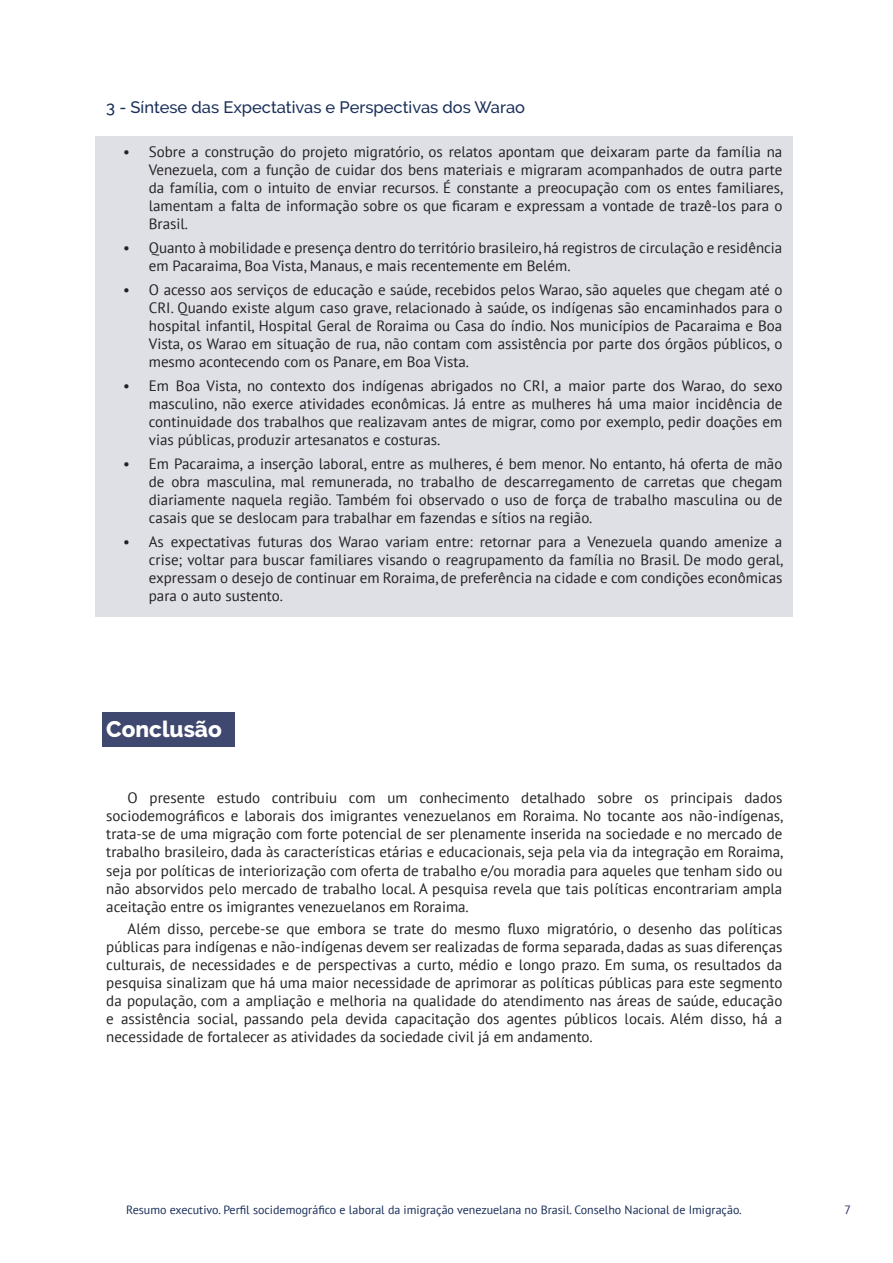
<style>
.page{position:relative;width:893px;height:1263px;background:#fff}
.page>*{position:absolute;margin:0;border:0;box-sizing:border-box;transform-origin:0 0}
.titulo{font:800 22.5px "Raleway";color:#fff}
.subtitulo{font:500 16.5px "Raleway";color:#192e58}
.texto{font:15px/18px "PT Sans";color:#222;text-align:justify}
.t1{font:12px "PT Sans";color:#192e58}
</style>
<div class="page">
<div style="left:96px;top:136px;width:697px;height:481px;background:#dfdfe6"></div>
<div style="left:102px;top:712px;width:133px;height:35px;background:#3f486e"></div>
<p class="subtitulo" style="left:106px;top:98px;width:420px">3 - Síntese das Expectativas e Perspectivas dos Warao</p>
<p class="texto" style="left:149px;top:143px;width:636px;text-indent:-26px">• Sobre a construção do projeto migratório, os relatos apontam que deixaram parte da família na Venezuela, com a função de cuidar dos bens materiais e migraram acompanhados de outra parte da família, com o intuito de enviar recursos. É constante a preocupação com os entes familiares, lamentam a falta de informação sobre os que ficaram e expressam a vontade de trazê-los para o Brasil.</p>
<p class="texto" style="left:149px;top:239px;width:635px;text-indent:-26px">• Quanto à mobilidade e presença dentro do território brasileiro, há registros de circulação e residência em Pacaraima, Boa Vista, Manaus, e mais recentemente em Belém.</p>
<p class="texto" style="left:149px;top:280px;width:635px;text-indent:-26px">• O acesso aos serviços de educação e saúde, recebidos pelos Warao, são aqueles que chegam até o CRI. Quando existe algum caso grave, relacionado à saúde, os indígenas são encaminhados para o hospital infantil, Hospital Geral de Roraima ou Casa do índio. Nos municípios de Pacaraima e Boa Vista, os Warao em situação de rua, não contam com assistência por parte dos órgãos públicos, o mesmo acontecendo com os Panare, em Boa Vista.</p>
<p class="texto" style="left:149px;top:376px;width:635px;text-indent:-26px">• Em Boa Vista, no contexto dos indígenas abrigados no CRI, a maior parte dos Warao, do sexo masculino, não exerce atividades econômicas. Já entre as mulheres há uma maior incidência de continuidade dos trabalhos que realizavam antes de migrar, como por exemplo, pedir doações em vias públicas, produzir artesanatos e costuras.</p>
<p class="texto" style="left:149px;top:454px;width:635px;text-indent:-26px">• Em Pacaraima, a inserção laboral, entre as mulheres, é bem menor. No entanto, há oferta de mão de obra masculina, mal remunerada, no trabalho de descarregamento de carretas que chegam diariamente naquela região. Também foi observado o uso de força de trabalho masculina ou de casais que se deslocam para trabalhar em fazendas e sítios na região.</p>
<p class="texto" style="left:149px;top:532px;width:636px;text-indent:-26px">• As expectativas futuras dos Warao variam entre: retornar para a Venezuela quando amenize a crise; voltar para buscar familiares visando o reagrupamento da família no Brasil. De modo geral, expressam o desejo de continuar em Roraima, de preferência na cidade e com condições econômicas para o auto sustento.</p>
<p class="titulo" style="left:106px;top:717px;width:117px">Conclusão</p>
<p class="texto" style="left:106px;top:789px;width:679px;text-indent:21px">O presente estudo contribuiu com um conhecimento detalhado sobre os principais dados sociodemográficos e laborais dos imigrantes venezuelanos em Roraima. No tocante aos não-indígenas, trata-se de uma migração com forte potencial de ser plenamente inserida na sociedade e no mercado de trabalho brasileiro, dada às características etárias e educacionais, seja pela via da integração em Roraima, seja por políticas de interiorização com oferta de trabalho e/ou moradia para aqueles que tenham sido ou não absorvidos pelo mercado de trabalho local. A pesquisa revela que tais políticas encontrariam ampla aceitação entre os imigrantes venezuelanos em Roraima.</p>
<p class="texto" style="left:106px;top:919px;width:678px;text-indent:21px">Além disso, percebe-se que embora se trate do mesmo fluxo migratório, o desenho das políticas públicas para indígenas e não-indígenas devem ser realizadas de forma separada, dadas as suas diferenças culturais, de necessidades e de perspectivas a curto, médio e longo prazo. Em suma, os resultados da pesquisa sinalizam que há uma maior necessidade de aprimorar as políticas públicas para este segmento da população, com a ampliação e melhoria na qualidade do atendimento nas áreas de saúde, educação e assistência social, passando pela devida capacitação dos agentes públicos locais. Além disso, há a necessidade de fortalecer as atividades da sociedade civil já em andamento.</p>
<p class="t1" style="left:126px;top:1201px;width:617px">Resumo executivo. Perfil socidemográfico e laboral da imigração venezuelana no Brasil. Conselho Nacional de Imigração.</p>
<p class="t1" style="left:845px;top:1201px;width:8px">7</p>
</div>
